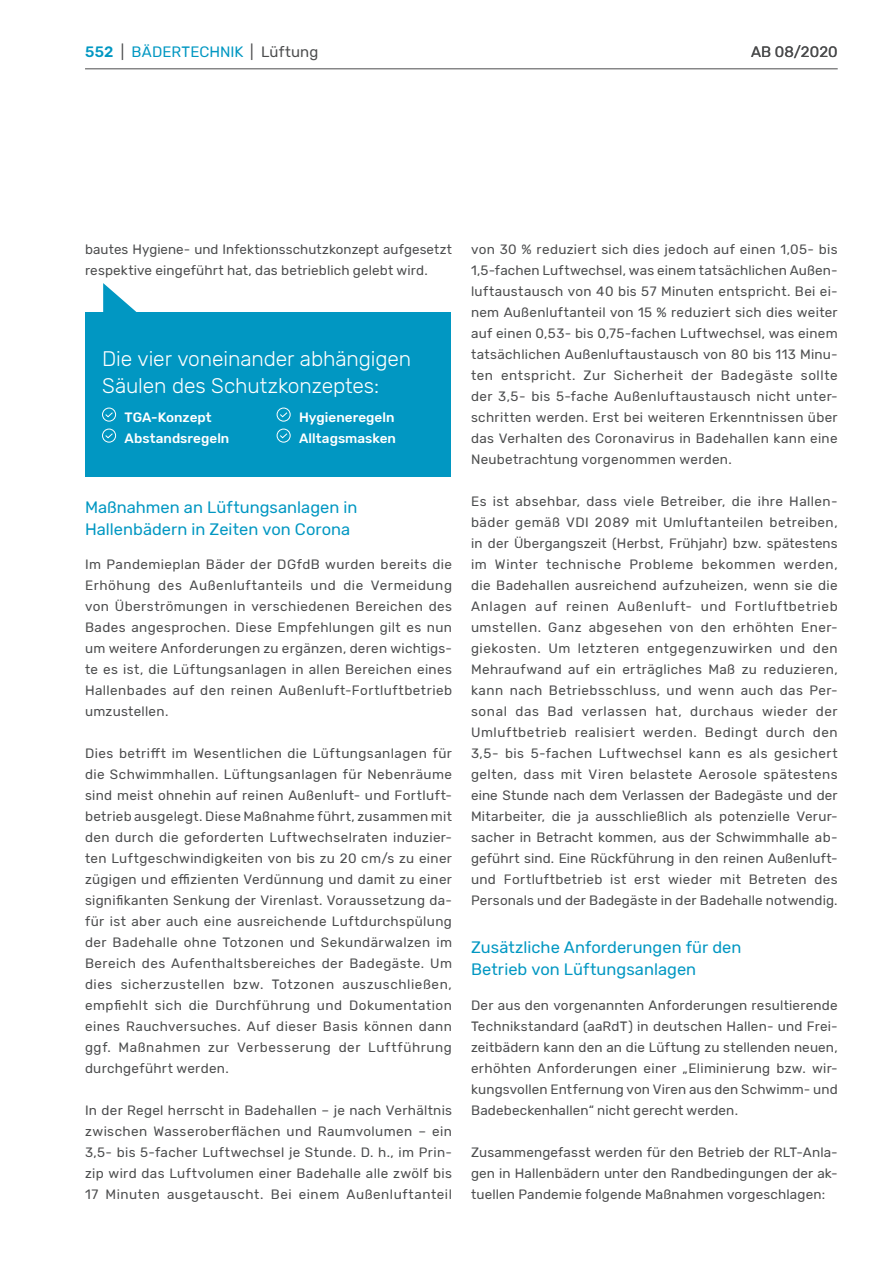
<style>
.page{position:relative;width:893px;height:1263px;background:#fff}
.page>*{position:absolute;margin:0;border:0;box-sizing:border-box;transform-origin:0 0}
.t1{font:300 21px/27px "Rubik";letter-spacing:-.005em;color:#fff}
.t2{font:16.5px/22.5px "Rubik";color:#0197c2}
.t3{font:15px "Rubik";letter-spacing:.005em;color:#0197c2}
.t4{font:15px "Rubik";letter-spacing:.01em;color:#4b4c4d}
.t5{font:13.5px/21px "Rubik";letter-spacing:.015em;color:#4b4c4d;text-align:justify}
.t6{font:500 13.5px/21px "Rubik";color:#fff}
.s1{font-weight:500}
.s2{color:#4b4c4d}
</style>
<div class="page">
<svg style="left:103px;top:283px;width:34px;height:29px"></svg>
<div style="left:85px;top:312px;width:366px;height:164px;background:#0197c2"></div>
<div style="left:102px;top:408px;width:14px;height:14px;border:1px solid #fff;border-radius:50%"></div>
<svg style="left:104px;top:411px;width:10px;height:7px"></svg>
<div style="left:102px;top:429px;width:14px;height:14px;border:1px solid #fff;border-radius:50%"></div>
<svg style="left:104px;top:432px;width:10px;height:7px"></svg>
<div style="left:277px;top:408px;width:14px;height:14px;border:1px solid #fff;border-radius:50%"></div>
<svg style="left:279px;top:411px;width:9px;height:7px"></svg>
<div style="left:277px;top:429px;width:14px;height:14px;border:1px solid #fff;border-radius:50%"></div>
<svg style="left:279px;top:432px;width:9px;height:7px"></svg>
<hr style="left:85px;top:68px;width:753px;height:1px;background:#4b4c4d">
<p class="t3" style="left:85px;top:43px;width:235px"><span class="s1">552</span> <span class="s2">|</span> BÄDERTECHNIK <span class="s2">| Lüftung</span></p>
<p class="t4" style="left:751px;top:43px;width:88px">AB 08/2020</p>
<p class="t5" style="left:85px;top:239px;width:368px">bautes Hygiene- und Infektionsschutzkonzept aufgesetzt respektive eingeführt hat, das betrieblich gelebt wird.</p>
<h1 class="t1" style="left:102px;top:346px;width:311px">Die vier voneinander abhängigen<br>Säulen des Schutzkonzeptes:</h1>
<p class="t6" style="left:125px;top:407px;width:106px">TGA-Konzept<br>Abstandsregeln</p>
<p class="t6" style="left:299px;top:407px;width:98px">Hygieneregeln<br>Alltagsmasken</p>
<p class="t2" style="left:85px;top:496px;width:274px">Maßnahmen an Lüftungsanlagen in<br>Hallenbädern in Zeiten von Corona</p>
<p class="t5" style="left:85px;top:554px;width:368px">Im Pandemieplan Bäder der DGfdB wurden bereits die Erhöhung des Außenluftanteils und die Vermeidung von Überströmungen in verschiedenen Bereichen des Bades angesprochen. Diese Empfehlungen gilt es nun um weitere Anforderungen zu ergänzen, deren wichtigs&shy;te es ist, die Lüftungsanlagen in allen Bereichen eines Hallenbades auf den reinen Außenluft-Fortluftbetrieb umzustellen.</p>
<p class="t5" style="left:85px;top:743px;width:368px">Dies betrifft im Wesentlichen die Lüftungsanlagen für die Schwimmhallen. Lüftungsanlagen für Nebenräume sind meist ohnehin auf reinen Außenluft- und Fortluft&shy;betrieb ausgelegt. Diese Maßnahme führt, zusammen mit den durch die geforderten Luftwechselraten induzier&shy;ten Luftgeschwindigkeiten von bis zu 20 cm/s zu einer zügigen und effizienten Verdünnung und damit zu einer signifikanten Senkung der Virenlast. Voraussetzung da&shy;für ist aber auch eine ausreichende Luftdurchspülung der Badehalle ohne Totzonen und Sekundärwalzen im Bereich des Aufenthaltsbereiches der Badegäste. Um dies sicherzustellen bzw. Totzonen auszuschließen, empfiehlt sich die Durchführung und Dokumentation eines Rauchversuches. Auf dieser Basis können dann ggf. Maßnahmen zur Verbesserung der Luftführung durchgeführt werden.</p>
<p class="t5" style="left:85px;top:1100px;width:368px">In der Regel herrscht in Badehallen – je nach Verhältnis zwischen Wasseroberflächen und Raumvolumen – ein 3,5- bis 5-facher Luftwechsel je Stunde. D. h., im Prin&shy;zip wird das Luftvolumen einer Badehalle alle zwölf bis 17 Minuten ausgetauscht. Bei einem Außenluftanteil</p>
<p class="t5" style="left:471px;top:239px;width:368px">von 30 % reduziert sich dies jedoch auf einen 1,05- bis 1,5-fachen Luftwechsel, was einem tatsächlichen Außen&shy;luftaustausch von 40 bis 57 Minuten entspricht. Bei ei&shy;nem Außenluftanteil von 15 % reduziert sich dies weiter auf einen 0,53- bis 0,75-fachen Luftwechsel, was einem tatsächlichen Außenluftaustausch von 80 bis 113 Minu&shy;ten entspricht. Zur Sicherheit der Badegäste sollte der 3,5- bis 5-fache Außenluftaustausch nicht unter&shy;schritten werden. Erst bei weiteren Erkenntnissen über das Verhalten des Coronavirus in Badehallen kann eine Neubetrachtung vorgenommen werden.</p>
<p class="t5" style="left:471px;top:491px;width:368px">Es ist absehbar, dass viele Betreiber, die ihre Hallen&shy;bäder gemäß VDI 2089 mit Umluftanteilen betreiben, in der Übergangszeit (Herbst, Frühjahr) bzw. spätestens im Winter technische Probleme bekommen werden, die Badehallen ausreichend aufzuheizen, wenn sie die Anlagen auf reinen Außenluft- und Fortluftbetrieb umstellen. Ganz abgesehen von den erhöhten Ener&shy;giekosten. Um letzteren entgegenzuwirken und den Mehraufwand auf ein erträgliches Maß zu reduzieren, kann nach Betriebsschluss, und wenn auch das Per&shy;sonal das Bad verlassen hat, durchaus wieder der Umluftbetrieb realisiert werden. Bedingt durch den 3,5- bis 5-fachen Luftwechsel kann es als gesichert gelten, dass mit Viren belastete Aerosole spätestens eine Stunde nach dem Verlassen der Badegäste und der Mitarbeiter, die ja ausschließlich als potenzielle Verur&shy;sacher in Betracht kommen, aus der Schwimmhalle ab&shy;geführt sind. Eine Rückführung in den reinen Außenluft&shy;und Fortluftbetrieb ist erst wieder mit Betreten des Personals und der Badegäste in der Badehalle notwendig.</p>
<p class="t2" style="left:471px;top:936px;width:272px">Zusätzliche Anforderungen für den<br>Betrieb von Lüftungsanlagen</p>
<p class="t5" style="left:471px;top:995px;width:368px">Der aus den vorgenannten Anforderungen resultierende Technikstandard (aaRdT) in deutschen Hallen- und Frei&shy;zeitbädern kann den an die Lüftung zu stellenden neuen, erhöhten Anforderungen einer „Eliminierung bzw. wir&shy;kungsvollen Entfernung von Viren aus den Schwimm- und Badebeckenhallen“ nicht gerecht werden.</p>
<p class="t5" style="left:471px;top:1142px;width:368px">Zusammengefasst werden für den Betrieb der RLT-Anla&shy;gen in Hallenbädern unter den Randbedingungen der ak&shy;tuellen Pandemie folgende Maßnahmen vorgeschlagen:</p>
</div>
